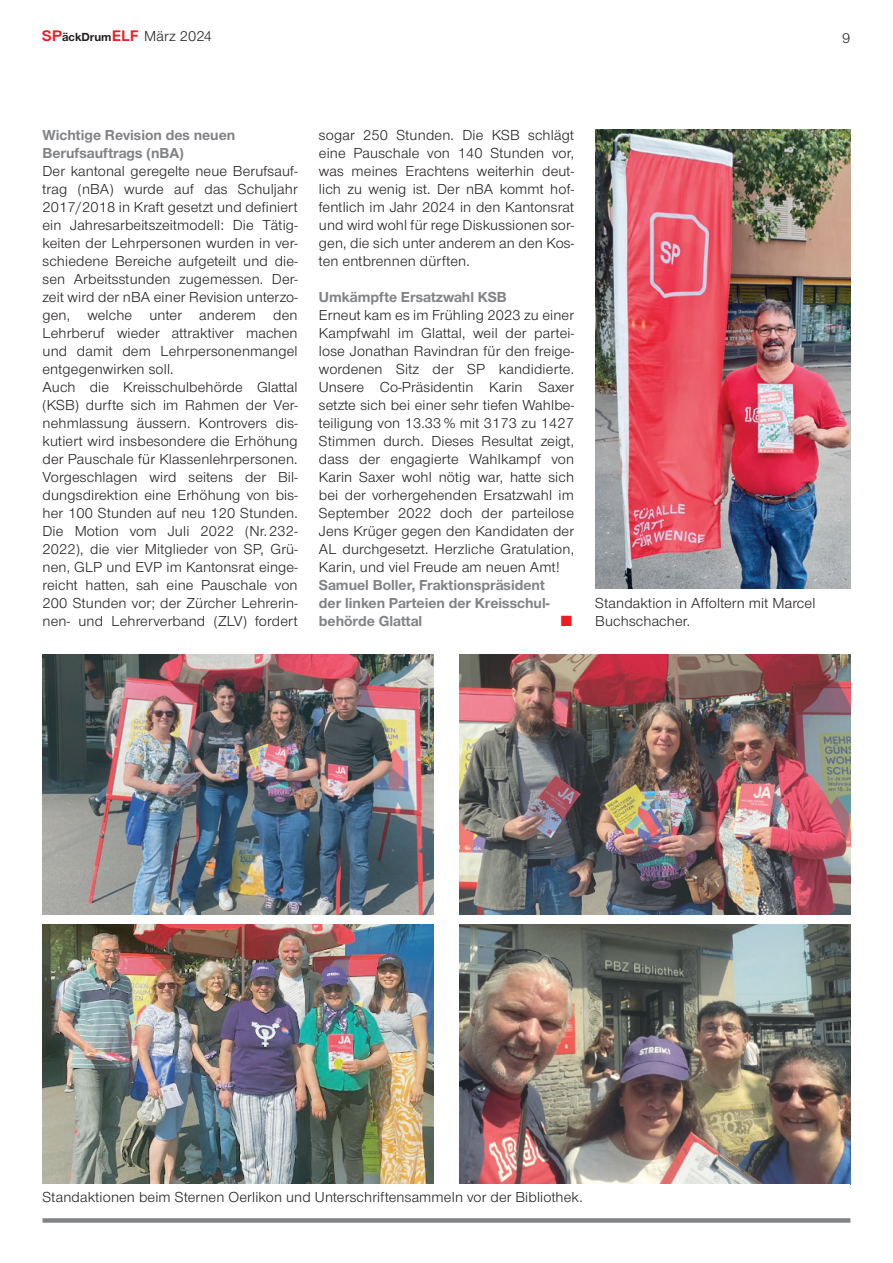
<style>
.page{position:relative;width:893px;height:1263px;background:#fff}
.page>*{position:absolute;margin:0;border:0;box-sizing:border-box;transform-origin:0 0}
.Text{font:15px/18px "Nimbus San Nov";letter-spacing:.01em;color:#231f20;text-align:justify}
.Titeli{font:700 15px/18px "Nimbus San Nov";color:#808285}
.Titeli-2{font:14.85px "Zapf Dingbats ITC";color:#ee1d23}
.s1{font-family:"Replica";font-weight:700;font-size:15.15px;color:#ee1d23}
.s2{font-weight:700;font-size:12.15px}
</style>
<div class="page">
<div style="left:43px;top:1218px;width:807px;height:5px;background:#808285"></div>
<img style="left:595px;top:129px;width:255px;height:460px">
<img style="left:43px;top:925px;width:391px;height:259px">
<img style="left:459px;top:925px;width:391px;height:259px">
<img style="left:43px;top:655px;width:391px;height:259px">
<img style="left:459px;top:655px;width:391px;height:259px">
<p class="Text" style="left:42px;top:27px;width:172px"><span class="s1">SP</span><span class="s2">äckDrum</span><span class="s1">ELF</span> März 2024</p>
<p class="Text" style="left:842px;top:29px;width:10px">9</p>
<p class="Titeli" style="left:43px;top:126px;width:194px">Wichtige Revision des neuen<br>Berufsauftrags (nBA)</p>
<p class="Text" style="left:43px;top:162px;width:257px">Der kantonal geregelte neue Berufsauf&shy;trag (nBA) wurde auf das Schuljahr 2017/2018 in Kraft gesetzt und definiert ein Jahresarbeitszeitmodell: Die Tätig&shy;keiten der Lehrpersonen wurden in ver&shy;schiedene Bereiche aufgeteilt und die&shy;sen Arbeitsstunden zugemessen. Der&shy;zeit wird der nBA einer Revision unterzo&shy;gen, welche unter anderem den Lehrberuf wieder attraktiver machen und damit dem Lehrpersonenmangel entgegenwirken soll.</p>
<p class="Text" style="left:43px;top:378px;width:257px">Auch die Kreisschulbehörde Glattal (KSB) durfte sich im Rahmen der Ver&shy;nehmlassung äussern. Kontrovers dis&shy;kutiert wird insbesondere die Erhöhung der Pauschale für Klassenlehrpersonen.<br>Vorgeschlagen wird seitens der Bil&shy;dungsdirektion eine Erhöhung von bis&shy;her 100 Stunden auf neu 120 Stunden.<br>Die Motion vom Juli 2022 (Nr. 232- 2022), die vier Mitglieder von SP, Grü&shy;nen, GLP und EVP im Kantonsrat einge&shy;reicht hatten, sah eine Pauschale von 200 Stunden vor; der Zürcher Lehrerin&shy;nen- und Lehrerverband (ZLV) fordert</p>
<p class="Text" style="left:319px;top:126px;width:257px">sogar 250 Stunden. Die KSB schlägt eine Pauschale von 140 Stunden vor, was meines Erachtens weiterhin deut&shy;lich zu wenig ist. Der nBA kommt hof&shy;fentlich im Jahr 2024 in den Kantonsrat und wird wohl für rege Diskussionen sor&shy;gen, die sich unter anderem an den Kos&shy;ten entbrennen dürften.</p>
<p class="Titeli" style="left:319px;top:288px;width:189px">Umkämpfte Ersatzwahl KSB</p>
<p class="Text" style="left:319px;top:306px;width:257px">Erneut kam es im Frühling 2023 zu einer Kampfwahl im Glattal, weil der partei&shy;lose Jonathan Ravindran für den freige&shy;wordenen Sitz der SP kandidierte.<br>Unsere Co-Präsidentin Karin Saxer setzte sich bei einer sehr tiefen Wahlbe&shy;teiligung von 13.33% mit 3173 zu 1427<br>Stimmen durch. Dieses Resultat zeigt, dass der engagierte Wahlkampf von Karin Saxer wohl nötig war, hatte sich bei der vorhergehenden Ersatzwahl im September 2022 doch der parteilose Jens Krüger gegen den Kandidaten der AL durchgesetzt. Herzliche Gratulation, Karin, und viel Freude am neuen Amt!</p>
<p class="Titeli" style="left:319px;top:576px;width:232px">Samuel Boller, Fraktionspräsident der linken Parteien der Kreisschul&shy;behörde Glattal</p>
<p class="Titeli-2" style="left:561px;top:614px;width:13px">■</p>
<p class="Text" style="left:595px;top:594px;width:222px">Standaktion in Affoltern mit Marcel<br>Buchschacher.</p>
<p class="Text" style="left:43px;top:1188px;width:542px">Standaktionen beim Sternen Oerlikon und Unterschriftensammeln vor der Bibliothek.</p>
</div>
